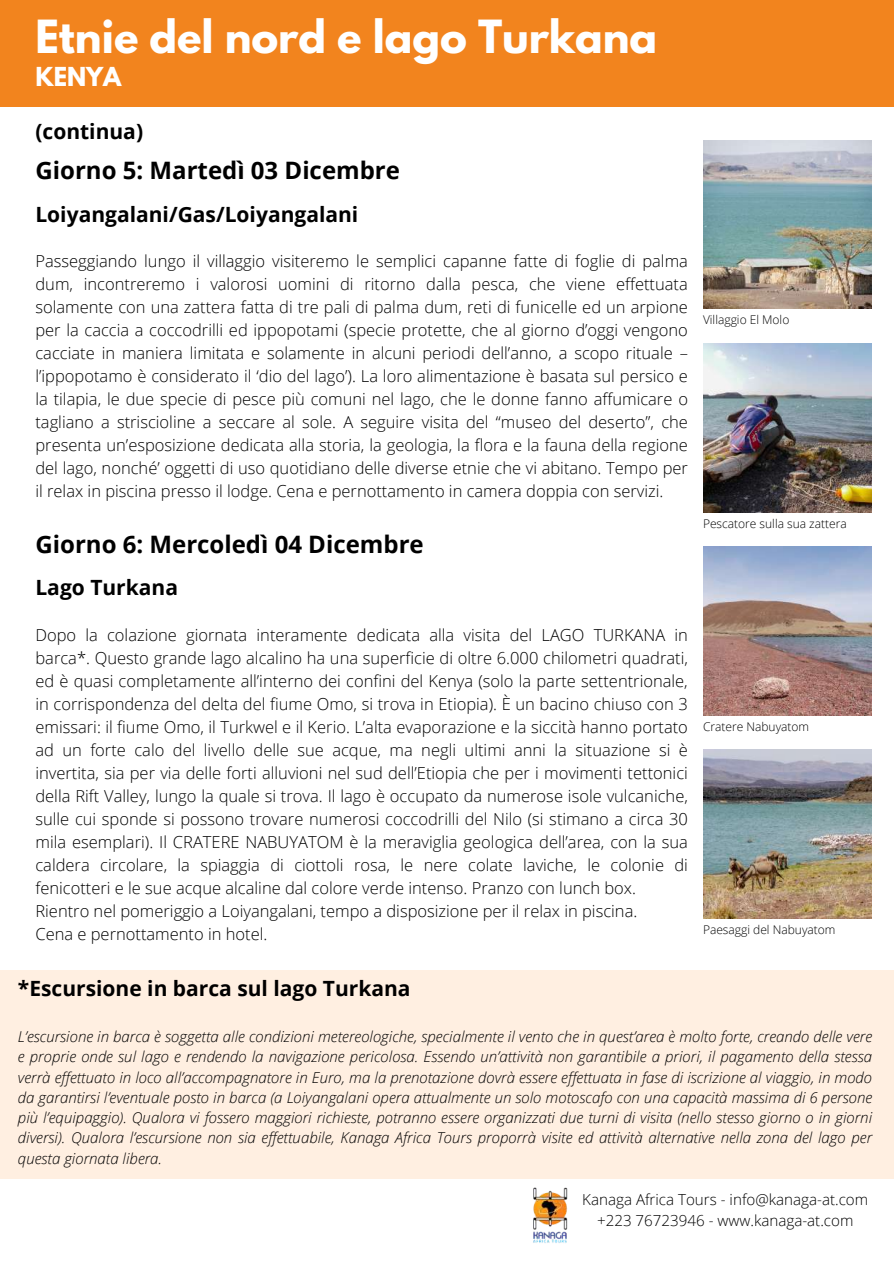
<style>
.page{position:relative;width:894px;height:1264px;background:#fff}
.page>*{position:absolute;margin:0;border:0;box-sizing:border-box;transform-origin:0 0}
.t1{font:700 40.5px "League Spartan";color:#fff}
.t2{font:700 24px "Open Sans";color:#000}
.t3{font:700 23.1px "League Spartan";color:#fff}
.t4{font:700 21px "Open Sans";color:#000}
.t5{font:300 16.5px/23px "Open Sans";color:#000;text-align:justify}
.t6{font:300 15.15px/21px "Open Sans";color:#000;text-align:center}
.t7{font:italic 300 15px/20.2px "Open Sans";color:#000;text-align:justify}
.t8{font:300 12px "Open Sans";color:#000}
</style>
<div class="page">
<img style="left:533px;top:1187px;width:35px;height:56px">
<img style="left:703px;top:546px;width:168px;height:169px">
<img style="left:703px;top:749px;width:168px;height:169px">
<img style="left:703px;top:140px;width:168px;height:169px">
<img style="left:703px;top:343px;width:168px;height:169px">
<div style="left:0;top:0;width:893px;height:106px;background:#f2841e"></div>
<div style="left:0;top:969px;width:893px;height:209px;background:#ffefe1"></div>
<h1 class="t1" style="left:35px;top:17px;width:623px">Etnie del nord e lago Turkana</h1>
<h3 class="t3" style="left:35px;top:66px;width:87px">KENYA</h3>
<p class="t4" style="left:35px;top:116px;width:109px">(continua)</p>
<h2 class="t2" style="left:35px;top:153px;width:366px">Giorno 5: Martedì 03 Dicembre</h2>
<p class="t4" style="left:35px;top:199px;width:324px">Loiyangalani/Gas/Loiyangalani</p>
<p class="t5" style="left:35px;top:249px;width:654px">Passeggiando lungo il villaggio visiteremo le semplici capanne fatte di foglie di palma dum, incontreremo i valorosi uomini di ritorno dalla pesca, che viene effettuata solamente con una zattera fatta di tre pali di palma dum, reti di funicelle ed un arpione per la caccia a coccodrilli ed ippopotami (specie protette, che al giorno d’oggi vengono cacciate in maniera limitata e solamente in alcuni periodi dell’anno, a scopo rituale – l’ippopotamo è considerato il ‘dio del lago’). La loro alimentazione è basata sul persico e la tilapia, le due specie di pesce più comuni nel lago, che le donne fanno affumicare o tagliano a striscioline a seccare al sole. A seguire visita del “museo del deserto”, che presenta un’esposizione dedicata alla storia, la geologia, la flora e la fauna della regione del lago, nonché’ oggetti di uso quotidiano delle diverse etnie che vi abitano. Tempo per il relax in piscina presso il lodge. Cena e pernottamento in camera doppia con servizi.</p>
<h2 class="t2" style="left:35px;top:527px;width:389px">Giorno 6: Mercoledì 04 Dicembre</h2>
<p class="t4" style="left:35px;top:573px;width:144px">Lago Turkana</p>
<p class="t5" style="left:35px;top:623px;width:654px;text-align:left">Dopo la colazione giornata interamente dedicata alla visita del LAGO TURKANA in barca*. Questo grande lago alcalino ha una superficie di oltre 6.000 chilometri quadrati, ed è quasi completamente all’interno dei confini del Kenya (solo la parte settentrionale, in corrispondenza del delta del fiume Omo, si trova in Etiopia). È un bacino chiuso con 3 emissari: il fiume Omo, il Turkwel e il Kerio. L’alta evaporazione e la siccità hanno portato ad un forte calo del livello delle sue acque, ma negli ultimi anni la situazione si è invertita, sia per via delle forti alluvioni nel sud dell’Etiopia che per i movimenti tettonici della Rift Valley, lungo la quale si trova. Il lago è occupato da numerose isole vulcaniche, sulle cui sponde si possono trovare numerosi coccodrilli del Nilo (si stimano a circa 30 mila esemplari). Il CRATERE NABUYATOM è la meraviglia geologica dell’area, con la sua caldera circolare, la spiaggia di ciottoli rosa, le nere colate laviche, le colonie di fenicotteri e le sue acque alcaline dal colore verde intenso. Pranzo con lunch box.<br>Rientro nel pomeriggio a Loiyangalani, tempo a disposizione per il relax in piscina.<br>Cena e pernottamento in hotel.</p>
<p class="t8" style="left:702px;top:311px;width:88px">Villaggio El Molo</p>
<p class="t8" style="left:702px;top:515px;width:145px">Pescatore sulla sua zattera</p>
<p class="t8" style="left:702px;top:718px;width:108px">Cratere Nabuyatom</p>
<p class="t8" style="left:702px;top:921px;width:134px">Paesaggi del Nabuyatom</p>
<p class="t4" style="left:18px;top:973px;width:394px">*Escursione in barca sul lago Turkana</p>
<p class="t7" style="left:18px;top:1026px;width:855px">L’escursione in barca è soggetta alle condizioni metereologiche, specialmente il vento che in quest’area è molto forte, creando delle vere e proprie onde sul lago e rendendo la navigazione pericolosa. Essendo un’attività non garantibile a priori, il pagamento della stessa verrà effettuato in loco all’accompagnatore in Euro, ma la prenotazione dovrà essere effettuata in fase di iscrizione al viaggio, in modo da garantirsi l’eventuale posto in barca (a Loiyangalani opera attualmente un solo motoscafo con una capacità massima di 6 persone più l’equipaggio). Qualora vi fossero maggiori richieste, potranno essere organizzati due turni di visita (nello stesso giorno o in giorni diversi). Qualora l’escursione non sia effettuabile, Kanaga Africa Tours proporrà visite ed attività alternative nella zona del lago per questa giornata libera.</p>
<p class="t6" style="left:582px;top:1188px;width:287px">Kanaga Africa Tours - info@kanaga-at.com +223 76723946 - www.kanaga-at.com</p>
</div>
